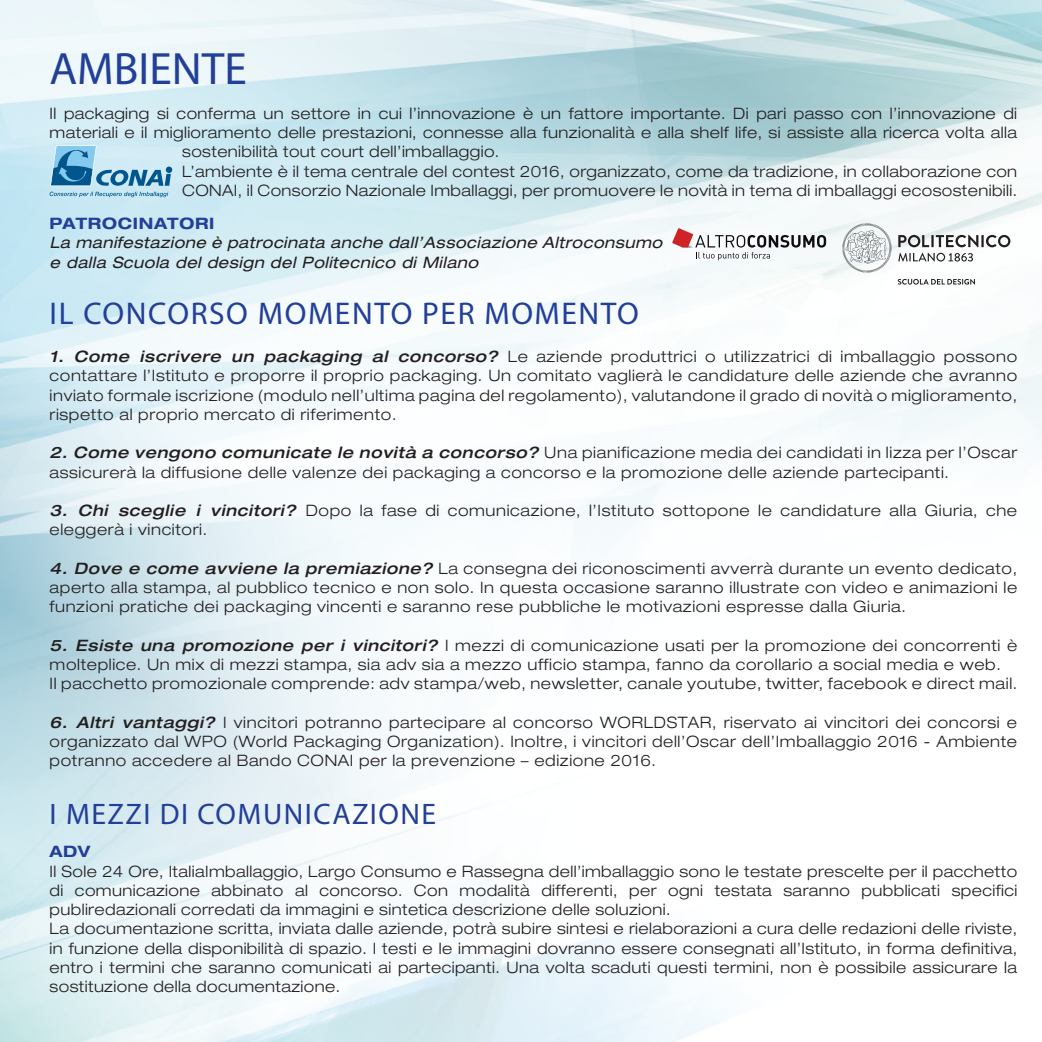
<style>
.page{position:relative;width:1042px;height:1042px;background:#fff}
.page>*{position:absolute;margin:0;border:0;box-sizing:border-box;transform-origin:0 0}
.t1{font:45.5px "Myriad Pro";color:#223f99}
.t2{font:31.5px "Myriad Pro";letter-spacing:.05em;color:#223f99}
.t3{font:29.75px "Myriad Pro";letter-spacing:.05em;color:#223f99}
.t4{font:300 expanded 15.75px/19.2px "Helvetica Neue LT Std";letter-spacing:.04em;color:#231f20;text-align:justify}
.t5{font:italic expanded 15.75px/19.2px "Helvetica Neue LT Std";letter-spacing:.025em;color:#231f20}
.t6{font:700 expanded 15.75px "Helvetica Neue LT Std";letter-spacing:.05em;color:#223f99}
.s1{font-weight:500;font-style:italic}
</style>
<div class="page">
<svg style="left:50px;top:192px;width:118px;height:5px"></svg>
<svg style="left:50px;top:145px;width:122px;height:41px;background:#87bad5"></svg>
<svg style="left:672px;top:228px;width:154px;height:32px"></svg>
<svg style="left:898px;top:253px;width:75px;height:8px"></svg>
<svg style="left:898px;top:235px;width:112px;height:12px"></svg>
<svg style="left:842px;top:223px;width:49px;height:50px"></svg>
<svg style="left:898px;top:279px;width:77px;height:6px"></svg>
<p class="t1" style="left:50px;top:40px;width:199px">AMBIENTE</p>
<p class="t4" style="left:50px;top:103px;width:969px">Il packaging si conferma un settore in cui l’innovazione è un fattore importante. Di pari passo con l’innovazione di</p>
<p class="t4" style="left:50px;top:123px;width:969px">materiali e il miglioramento delle prestazioni, connesse alla funzionalità e alla shelf life, si assiste alla ricerca volta alla</p>
<p class="t4" style="left:182px;top:142px;width:319px">sostenibilità tout court dell’imballaggio.</p>
<p class="t4" style="left:182px;top:161px;width:836px">L’ambiente è il tema centrale del contest 2016, organizzato, come da tradizione, in collaborazione con<br>CONAI, il Consorzio Nazionale Imballaggi, per promuovere le novità in tema di imballaggi ecosostenibili.</p>
<p class="t6" style="left:50px;top:213px;width:166px">PATROCINATORI</p>
<p class="t5" style="left:50px;top:233px;width:614px">La manifestazione è patrocinata anche dall’Associazione Altroconsumo e dalla Scuola del design del Politecnico di Milano</p>
<p class="t2" style="left:50px;top:293px;width:591px">IL CONCORSO MOMENTO PER MOMENTO</p>
<p class="t4" style="left:50px;top:347px;width:969px"><span class="s1">1. Come iscrivere un packaging al concorso?</span> Le aziende produttrici o utilizzatrici di imballaggio possono contattare l’Istituto e proporre il proprio packaging. Un comitato vaglierà le candidature delle aziende che avranno inviato formale iscrizione (modulo nell’ultima pagina del regolamento), valutandone il grado di novità o miglioramento, rispetto al proprio mercato di riferimento.</p>
<p class="t4" style="left:50px;top:443px;width:969px"><span class="s1">2. Come vengono comunicate le novità a concorso?</span> Una pianificazione media dei candidati in lizza per l’Oscar assicurerà la diffusione delle valenze dei packaging a concorso e la promozione delle aziende partecipanti.</p>
<p class="t4" style="left:50px;top:501px;width:969px"><span class="s1">3. Chi sceglie i vincitori?</span> Dopo la fase di comunicazione, l’Istituto sottopone le candidature alla Giuria, che eleggerà i vincitori.</p>
<p class="t4" style="left:50px;top:558px;width:969px"><span class="s1">4. Dove e come avviene la premiazione?</span> La consegna dei riconoscimenti avverrà durante un evento dedicato, aperto alla stampa, al pubblico tecnico e non solo. In questa occasione saranno illustrate con video e animazioni le funzioni pratiche dei packaging vincenti e saranno rese pubbliche le motivazioni espresse dalla Giuria.</p>
<p class="t4" style="left:50px;top:635px;width:969px"><span class="s1">5. Esiste una promozione per i vincitori?</span> I mezzi di comunicazione usati per la promozione dei concorrenti è molteplice. Un mix di mezzi stampa, sia adv sia a mezzo ufficio stampa, fanno da corollario a social media e web.</p>
<p class="t4" style="left:50px;top:674px;width:969px">Il pacchetto promozionale comprende: adv stampa/web, newsletter, canale youtube, twitter, facebook e direct mail.</p>
<p class="t4" style="left:50px;top:712px;width:969px"><span class="s1">6. Altri vantaggi?</span> I vincitori potranno partecipare al concorso WORLDSTAR, riservato ai vincitori dei concorsi e organizzato dal WPO (World Packaging Organization). Inoltre, i vincitori dell’Oscar dell’Imballaggio 2016 - Ambiente potranno accedere al Bando CONAI per la prevenzione – edizione 2016.</p>
<p class="t3" style="left:50px;top:796px;width:388px">I MEZZI DI COMUNICAZIONE</p>
<p class="t6" style="left:50px;top:842px;width:42px">ADV</p>
<p class="t4" style="left:50px;top:861px;width:969px">Il Sole 24 Ore, ItaliaImballaggio, Largo Consumo e Rassegna dell’imballaggio sono le testate prescelte per il pacchetto di comunicazione abbinato al concorso. Con modalità differenti, per ogni testata saranno pubblicati specifici publiredazionali corredati da immagini e sintetica descrizione delle soluzioni.</p>
<p class="t4" style="left:50px;top:919px;width:969px">La documentazione scritta, inviata dalle aziende, potrà subire sintesi e rielaborazioni a cura delle redazioni delle riviste, in funzione della disponibilità di spazio. I testi e le immagini dovranno essere consegnati all’Istituto, in forma definitiva, entro i termini che saranno comunicati ai partecipanti. Una volta scaduti questi termini, non è possibile assicurare la sostituzione della documentazione.</p>
</div>
